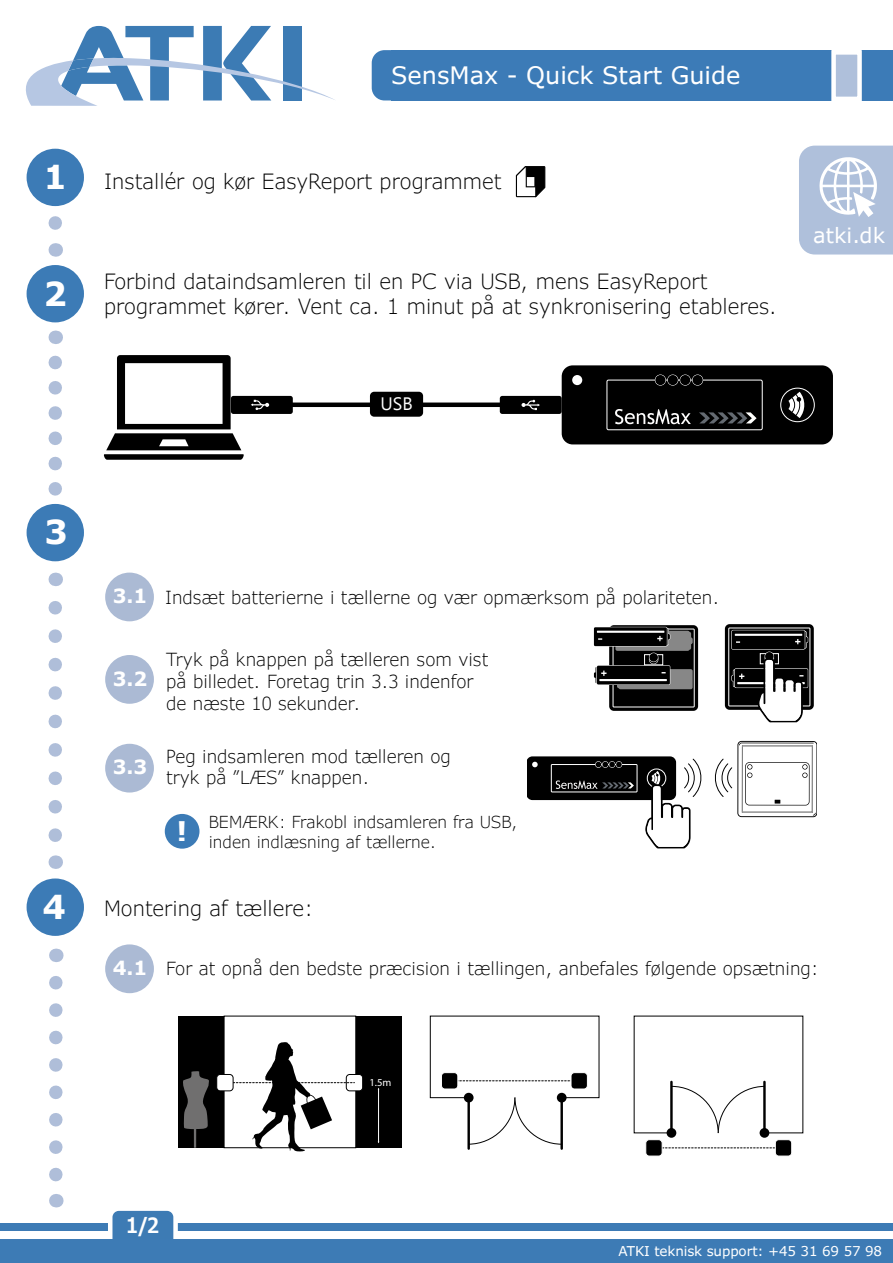
<style>
.page{position:relative;width:893px;height:1263px;background:#fff}
.page>*{position:absolute;margin:0;border:0;box-sizing:border-box;transform-origin:0 0}
.t1{font:700 33px "Verdana Pro";color:#fff}
.t2{font:700 27px "Verdana Pro";color:#fff}
.t3{font:24px "Verdana Pro";color:#fff}
.t4{font:300 21px/25.2px "Verdana Pro";color:#000}
.t5{font:21px "Verdana Pro";color:#fff}
.t6{font:600 condensed 21px "Verdana Pro";color:#fff}
.t7{font:700 19.5px "Verdana Pro";color:#fff}
.t8{font:300 18px "Verdana Pro";color:#000}
.t9{font:300 16.5px "Verdana Pro";color:#000}
.t10{font:13.5px "Verdana Pro";letter-spacing:-.01em;color:#fff}
.t11{font:700 10.65px "PF Beau Sans Pro";color:#fff}
</style>
<div class="page">
<div style="left:272px;top:402px;width:257px;height:5px;background:#000"></div>
<svg style="left:49px;top:223px;width:13px;height:7px"></svg>
<svg style="left:55px;top:243px;width:1px;height:14px"></svg>
<svg style="left:49px;top:362px;width:13px;height:134px"></svg>
<svg style="left:55px;top:331px;width:1px;height:13px"></svg>
<svg style="left:49px;top:608px;width:13px;height:234px"></svg>
<svg style="left:55px;top:573px;width:1px;height:13px"></svg>
<svg style="left:55px;top:855px;width:1px;height:14px"></svg>
<svg style="left:49px;top:983px;width:14px;height:199px"></svg>
<svg style="left:56px;top:948px;width:1px;height:14px"></svg>
<svg style="left:56px;top:1194px;width:1px;height:13px"></svg>
<svg style="left:516px;top:166px;width:29px;height:31px"></svg>
<div style="left:0;top:1223px;width:893px;height:7px;background:#3d7bb5"></div>
<svg style="left:26px;top:26px;width:309px;height:80px"></svg>
<div style="left:27px;top:149px;width:57px;height:57px;background:#3c7bb6;border-radius:50%"></div>
<div style="left:27px;top:265px;width:57px;height:57px;background:#3c7bb6;border-radius:50%"></div>
<div style="left:27px;top:504px;width:57px;height:57px;background:#3c7bb6;border-radius:50%"></div>
<div style="left:27px;top:878px;width:57px;height:58px;background:#3c7bb6;border-radius:50%"></div>
<div style="left:165px;top:814px;width:34px;height:35px;background:#3c7bb6;border-radius:50%"></div>
<div style="left:105px;top:573px;width:49px;height:48px;background:#abbad4;border-radius:50%"></div>
<div style="left:105px;top:944px;width:49px;height:49px;background:#abbad4;border-radius:50%"></div>
<div style="left:105px;top:655px;width:49px;height:49px;background:#abbad4;border-radius:50%"></div>
<div style="left:105px;top:744px;width:49px;height:48px;background:#abbad4;border-radius:50%"></div>
<svg style="left:104px;top:355px;width:140px;height:105px"></svg>
<div style="left:231px;top:396px;width:62px;height:18px;background:#000;border-radius:3px"></div>
<svg style="left:251px;top:400px;width:18px;height:10px"></svg>
<div style="left:562px;top:365px;width:271px;height:79px;background:#000;border-radius:11px"></div>
<div style="left:500px;top:396px;width:62px;height:18px;background:#000;border-radius:3px"></div>
<div style="left:607px;top:380px;width:155px;height:50px;border:1px solid #fff;border-radius:2px"></div>
<div style="left:655px;top:375px;width:11px;height:10px;border:1px solid #fff;border-radius:50%"></div>
<div style="left:655px;top:375px;width:10px;height:10px;background:#000;border-radius:50%"></div>
<div style="left:572px;top:375px;width:10px;height:10px;background:#fff;border-radius:50%"></div>
<div style="left:667px;top:375px;width:11px;height:10px;border:1px solid #fff;border-radius:50%"></div>
<div style="left:668px;top:375px;width:10px;height:10px;background:#000;border-radius:50%"></div>
<div style="left:680px;top:375px;width:11px;height:10px;border:1px solid #fff;border-radius:50%"></div>
<div style="left:680px;top:375px;width:10px;height:10px;background:#000;border-radius:50%"></div>
<div style="left:692px;top:375px;width:11px;height:10px;border:1px solid #fff;border-radius:50%"></div>
<div style="left:693px;top:375px;width:10px;height:10px;background:#000;border-radius:50%"></div>
<div style="left:780px;top:388px;width:34px;height:34px;border:1px solid #fff;border-radius:50%"></div>
<svg style="left:788px;top:392px;width:17px;height:26px"></svg>
<svg style="left:615px;top:409px;width:76px;height:15px"></svg>
<svg style="left:521px;top:400px;width:19px;height:10px"></svg>
<svg style="left:699px;top:412px;width:58px;height:11px"></svg>
<div style="left:370px;top:392px;width:53px;height:25px;background:#000;border-radius:4px"></div>
<svg style="left:108px;top:1210px;width:70px;height:29px"></svg>
<div style="left:609px;top:625px;width:89px;height:85px;background:#000;border-radius:5px"></div>
<div style="left:613px;top:629px;width:81px;height:78px;border:1px solid #fff"></div>
<div style="left:594px;top:627px;width:73px;height:19px;background:#000"></div>
<svg style="left:615px;top:628px;width:78px;height:23px"></svg>
<hr style="left:597px;top:631px;width:67px;height:2px;background:#fff">
<div style="left:597px;top:665px;width:73px;height:20px;border:1px solid #fff"></div>
<div style="left:597px;top:666px;width:73px;height:18px;background:#000"></div>
<svg style="left:593px;top:666px;width:13px;height:18px"></svg>
<svg style="left:615px;top:669px;width:78px;height:20px"></svg>
<hr style="left:599px;top:679px;width:68px;height:2px;background:#fff">
<div style="left:644px;top:654px;width:19px;height:11px;border:1px solid #fff"></div>
<svg style="left:649px;top:655px;width:9px;height:9px"></svg>
<div style="left:649px;top:653px;width:9px;height:9px;background:#000;border-radius:50%"></div>
<svg style="left:725px;top:625px;width:89px;height:85px;background:#171717"></svg>
<div style="left:729px;top:628px;width:81px;height:78px;border:1px solid #fff"></div>
<div style="left:732px;top:630px;width:73px;height:19px;background:#000"></div>
<svg style="left:795px;top:631px;width:13px;height:18px"></svg>
<hr style="left:735px;top:634px;width:67px;height:2px;background:#fff">
<div style="left:735px;top:668px;width:73px;height:20px;border:1px solid #fff"></div>
<div style="left:735px;top:669px;width:73px;height:18px;background:#000"></div>
<svg style="left:731px;top:669px;width:13px;height:18px"></svg>
<hr style="left:737px;top:682px;width:68px;height:2px;background:#fff">
<svg style="left:762px;top:655px;width:14px;height:4px"></svg>
<div style="left:760px;top:653px;width:18px;height:11px;border:1px solid #fff"></div>
<div style="left:765px;top:652px;width:9px;height:9px;border:1px solid #fff;border-radius:50%"></div>
<div style="left:765px;top:652px;width:9px;height:8px;background:#000;border-radius:50%"></div>
<svg style="left:757px;top:659px;width:46px;height:63px"></svg>
<svg style="left:714px;top:741px;width:102px;height:76px"></svg>
<div style="left:356px;top:1016px;width:45px;height:132px;background:#000"></div>
<div style="left:179px;top:1016px;width:45px;height:132px;background:#000"></div>
<svg style="left:183px;top:1071px;width:26px;height:77px"></svg>
<div style="left:346px;top:1074px;width:17px;height:17px;background:#fff;border-radius:3px"></div>
<div style="left:346px;top:1074px;width:17px;height:17px;border:1px solid #000;border-radius:3px"></div>
<svg style="left:224px;top:1041px;width:131px;height:111px"></svg>
<hr style="left:378px;top:1089px;width:1px;height:53px;background:#fff">
<div style="left:217px;top:1074px;width:16px;height:17px;background:#fff;border-radius:3px"></div>
<div style="left:216px;top:1074px;width:17px;height:17px;border:1px solid #000;border-radius:3px"></div>
<hr style="left:467px;top:1098px;width:3px;height:51px;background:#000">
<hr style="left:560px;top:1098px;width:3px;height:51px;background:#000">
<svg style="left:429px;top:1015px;width:171px;height:129px"></svg>
<div style="left:571px;top:1072px;width:16px;height:17px;background:#000;border-radius:3px"></div>
<div style="left:571px;top:1072px;width:17px;height:17px;border:1px solid #fff;border-radius:3px"></div>
<div style="left:441px;top:1072px;width:17px;height:17px;background:#000;border-radius:3px"></div>
<div style="left:441px;top:1072px;width:17px;height:17px;border:1px solid #fff;border-radius:3px"></div>
<svg style="left:633px;top:1015px;width:171px;height:119px"></svg>
<div style="left:760px;top:1128px;width:9px;height:10px;background:#000;border-radius:50%"></div>
<hr style="left:763px;top:1082px;width:3px;height:51px;background:#000">
<div style="left:667px;top:1128px;width:9px;height:10px;background:#000;border-radius:50%"></div>
<hr style="left:670px;top:1082px;width:3px;height:51px;background:#000">
<svg style="left:662px;top:1147px;width:113px;height:1px"></svg>
<div style="left:646px;top:1140px;width:16px;height:16px;background:#000;border-radius:3px"></div>
<div style="left:645px;top:1139px;width:17px;height:17px;border:1px solid #fff;border-radius:3px"></div>
<div style="left:775px;top:1140px;width:17px;height:16px;background:#000;border-radius:3px"></div>
<div style="left:775px;top:1139px;width:17px;height:17px;border:1px solid #fff;border-radius:3px"></div>
<svg style="left:527px;top:756px;width:175px;height:92px"></svg>
<div style="left:391px;top:50px;width:440px;height:50px;background:#3c7bb7"></div>
<div style="left:372px;top:50px;width:44px;height:50px;background:#3c7bb7;border-radius:13px"></div>
<div style="left:862px;top:50px;width:31px;height:50px;background:#3c7bb7"></div>
<div style="left:831px;top:50px;width:31px;height:51px;background:#afc0db;border:4px solid #fff"></div>
<div style="left:0;top:1239px;width:893px;height:24px;background:#3d7bb5"></div>
<svg style="left:799px;top:145px;width:94px;height:110px;background:#bbc9e0"></svg>
<p class="t1" style="left:44px;top:155px;width:25px">1</p>
<p class="t1" style="left:44px;top:272px;width:25px">2</p>
<p class="t3" style="left:391px;top:60px;width:351px">SensMax - Quick Start Guide</p>
<p class="t4" style="left:104px;top:169px;width:399px">Installér og kør EasyReport programmet</p>
<p class="t4" style="left:104px;top:269px;width:675px">Forbind dataindsamleren til en PC via USB, mens EasyReport programmet kører. Vent ca. 1 minut på at synkronisering etableres.</p>
<p class="t5" style="left:813px;top:221px;width:73px">atki.dk</p>
<p class="t1" style="left:45px;top:511px;width:25px">3</p>
<p class="t1" style="left:43px;top:885px;width:25px">4</p>
<p class="t7" style="left:113px;top:583px;width:36px">3.1</p>
<p class="t7" style="left:113px;top:666px;width:36px">3.2</p>
<p class="t7" style="left:113px;top:754px;width:36px">3.3</p>
<p class="t8" style="left:165px;top:586px;width:556px">Indsæt batterierne i tællerne og vær opmærksom på polariteten.</p>
<p class="t8" style="left:166px;top:648px;width:323px">Tryk på knappen på tælleren som vist</p>
<p class="t8" style="left:166px;top:670px;width:309px">på billedet. Foretag trin 3.3 indenfor</p>
<p class="t8" style="left:166px;top:691px;width:196px">de næste 10 sekunder.</p>
<p class="t8" style="left:166px;top:745px;width:286px">Peg indsamleren mod tælleren og</p>
<p class="t8" style="left:166px;top:766px;width:205px">tryk på ”LÆS” knappen.</p>
<p class="t2" style="left:177px;top:814px;width:12px">!</p>
<p class="t9" style="left:209px;top:811px;width:310px">BEMÆRK: Frakobl indsamleren fra USB,</p>
<p class="t9" style="left:209px;top:831px;width:229px">inden indlæsning af tællerne.</p>
<p class="t4" style="left:104px;top:896px;width:211px">Montering af tællere:</p>
<p class="t7" style="left:113px;top:955px;width:36px">4.1</p>
<p class="t8" style="left:166px;top:957px;width:654px">For at opnå den bedste præcision i tællingen, anbefales følgende opsætning:</p>
<p class="t11" style="left:369px;top:1075px;width:24px">1.5m</p>
<p class="t6" style="left:126px;top:1212px;width:34px">1/2</p>
<p class="t10" style="left:619px;top:1242px;width:265px">ATKI teknisk support: +45 31 69 57 98</p>
</div>
